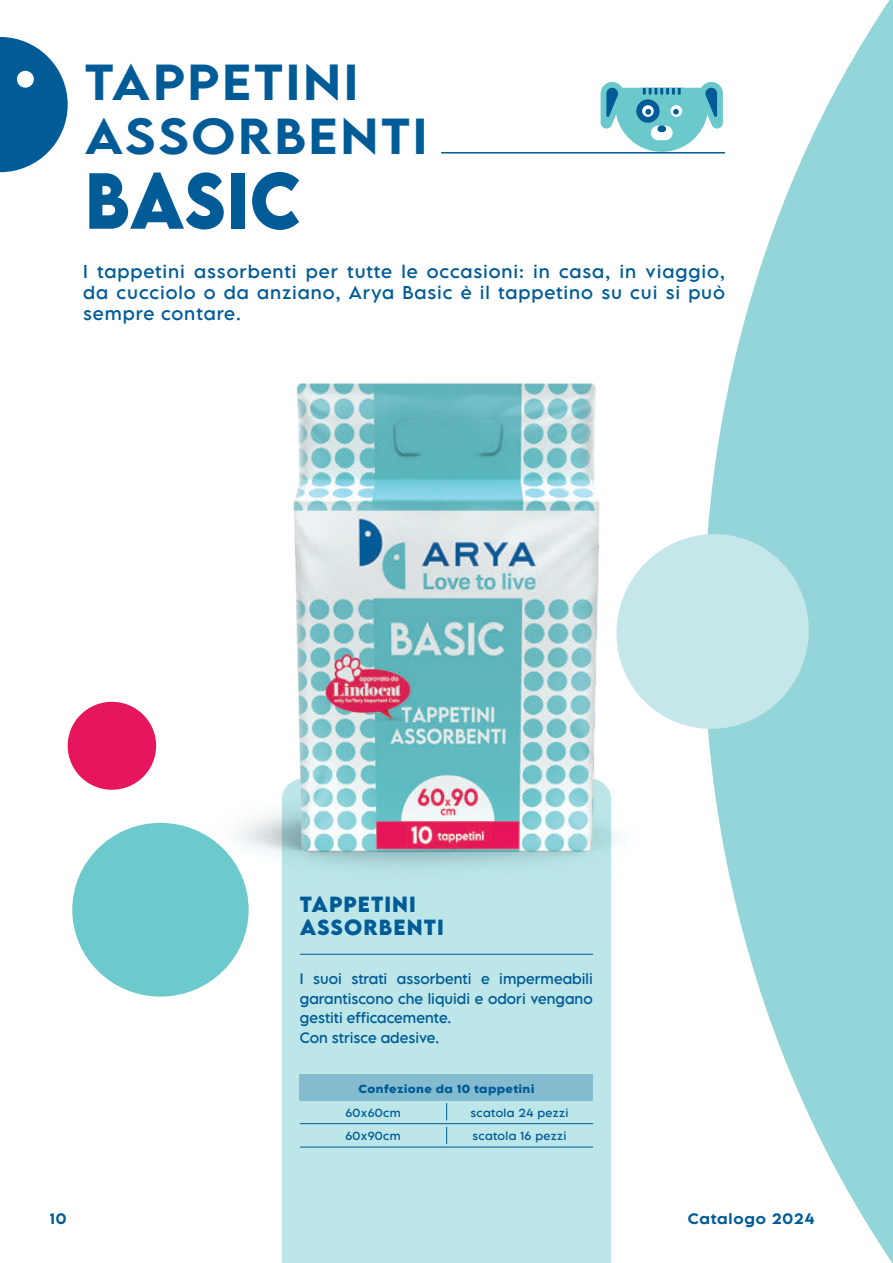
<style>
.page{position:relative;width:893px;height:1263px;background:#fff}
.page>*{position:absolute;margin:0;border:0;box-sizing:border-box;transform-origin:0 0}
.t1{font:700 70.5px "LEMONMILK Pro FTR";letter-spacing:.005em;color:#005b97;scale:.92 1}
.t2{font:500 45px/54px "LEMONMILK Pro FTR";letter-spacing:.055em;color:#005b97;scale:1.1 1}
.t3{font:700 19.5px/22.5px "LEMONMILK Pro FTR";letter-spacing:.055em;color:#005b97}
.t4{font:16.5px/21px "LEMONMILK Pro FTR";letter-spacing:.05em;color:#005b97;text-align:justify;scale:1.04 1}
.t5{font:13.5px/19.5px "LEMONMILK Pro FTR";color:#005b97}
.t6{font:500 13.5px "LEMONMILK Pro FTR";letter-spacing:.05em;color:#005b97;scale:1.1 1}
.t7{font:10.5px/22.6px "LEMONMILK Pro FTR";letter-spacing:.03em;color:#005b97;scale:1.05 1}
.t8{font:700 10.5px "LEMONMILK Pro FTR";letter-spacing:.03em;color:#005b97;scale:1.05 1}
</style>
<div class="page">
<svg style="left:708px;top:0;width:185px;height:1263px;fill:#93d5d8"></svg>
<svg style="left:0;top:37px;width:68px;height:135px"></svg>
<svg style="left:600px;top:79px;width:126px;height:76px"></svg>
<div style="left:282px;top:886px;width:329px;height:377px;background:#bce6e8"></div>
<hr style="left:300px;top:954px;width:293px;height:1px;background:#005b97">
<svg style="left:655px;top:520px;width:167px;height:223px;background:#bbe3e5"></svg>
<div style="left:72px;top:823px;width:177px;height:173px;background:#6cc9cc;border-radius:50%"></div>
<div style="left:68px;top:702px;width:88px;height:88px;background:#e7155e;border-radius:50%"></div>
<img style="left:192px;top:383px;width:463px;height:503px">
<div style="left:871px;top:342px;width:22px;height:592px;background:#93d5d8"></div>
<hr style="left:300px;top:1147px;width:293px;height:1px;background:#005b97">
<hr style="left:300px;top:1123px;width:293px;height:1px;background:#005b97">
<div style="left:300px;top:1074px;width:293px;height:26px;background:#83bccf"></div>
<svg style="left:446px;top:1103px;width:1px;height:17px"></svg>
<svg style="left:446px;top:1127px;width:1px;height:17px"></svg>
<hr style="left:441px;top:152px;width:284px;height:2px;background:#005b97">
<h2 class="t2" style="left:85px;top:55px;width:313px">TAPPETINI<br>ASSORBENTI</h2>
<h1 class="t1" style="left:85px;top:153px;width:236px">BASIC</h1>
<p class="t4" style="left:83px;top:261px;width:619px">I tappetini assorbenti per tutte le occasioni: in casa, in viaggio, da cucciolo o da anziano, Arya Basic è il tappetino su cui si può sempre contare.</p>
<p class="t3" style="left:300px;top:894px;width:145px">TAPPETINI<br>ASSORBENTI</p>
<p class="t5" style="left:300px;top:969px;width:294px">I suoi strati assorbenti e impermeabili garantiscono che liquidi e odori vengano gestiti efficacemente.<br>Con strisce adesive.</p>
<p class="t8" style="left:359px;top:1081px;width:169px">Confezione da 10 tappetini</p>
<p class="t7" style="left:345px;top:1101px;width:54px">60x60cm<br>60x90cm</p>
<p class="t7" style="left:471px;top:1101px;width:95px">scatola 24 pezzi scatola 16 pezzi</p>
<p class="t6" style="left:50px;top:1210px;width:17px">10</p>
<p class="t6" style="left:688px;top:1210px;width:117px">Catalogo 2024</p>
</div>
